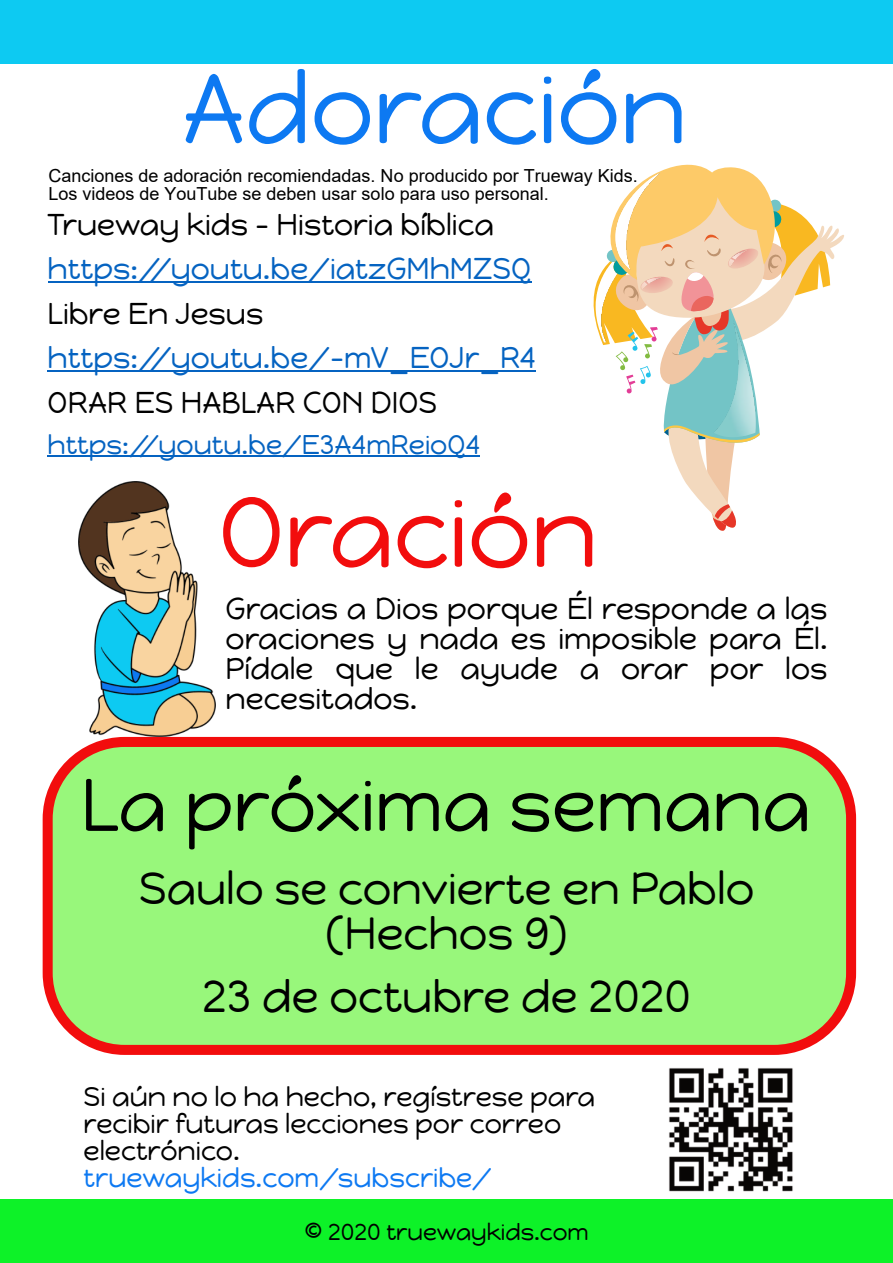
<style>
.page{position:relative;width:893px;height:1263px;background:#fff}
.page>*{position:absolute;margin:0;border:0;box-sizing:border-box;transform-origin:0 0}
.t1{font:99px "Happy Monkey";color:#0d79f2}
.t2{font:99px "Happy Monkey";color:#f20d0d}
.t3{font:74.25px "Happy Monkey";color:#000}
.t4{font:45px/45px "Happy Monkey";color:#000;text-align:center}
.t5{font:30px/30px "Happy Monkey";color:#000;text-align:justify}
.t6{font:30px "Happy Monkey";color:#0563c1}
.t7{font:27px/27px "Happy Monkey";color:#000}
.t8{font:27px "Happy Monkey";color:#0563c1}
.t9{font:27px "Happy Monkey";color:#0d79f2}
.t10{font:23.25px "Happy Monkey";color:#000}
.t11{font:18px/18.6px "Arial";color:#000}
</style>
<div class="page">
<div style="left:0;top:1199px;width:893px;height:64px;background:#0df228"></div>
<div style="left:0;top:0;width:893px;height:64px;background:#0dcaf2"></div>
<hr style="left:48px;top:282px;width:483px;height:1px;background:#0563c1">
<hr style="left:48px;top:370px;width:488px;height:2px;background:#0563c1">
<hr style="left:48px;top:456px;width:432px;height:1px;background:#0563c1">
<svg style="left:593px;top:164px;width:251px;height:367px"></svg>
<img style="left:714px;top:320px;width:42px;height:117px">
<div style="left:43px;top:737px;width:813px;height:318px;background:#98f77b;border:10px solid #f20d0d;border-radius:77px"></div>
<img style="left:669px;top:1068px;width:124px;height:124px">
<img style="left:78px;top:481px;width:138px;height:255px">
<h1 class="t1" style="left:182px;top:49px;width:506px">Adoración</h1>
<p class="t11" style="left:48px;top:168px;width:591px">Canciones de adoración recomiendadas. No producido por Trueway Kids.<br>Los videos de YouTube se deben usar solo para uso personal.</p>
<p class="t5" style="left:48px;top:210px;width:448px">Trueway kids - Historia bíblica</p>
<p class="t6" style="left:48px;top:251px;width:485px">https://youtu.be/iatzGMhMZSQ</p>
<p class="t5" style="left:48px;top:298px;width:217px">Libre En Jesus</p>
<p class="t6" style="left:48px;top:340px;width:490px">https://youtu.be/-mV_EOJr_R4</p>
<p class="t5" style="left:48px;top:387px;width:391px">ORAR ES HABLAR CON DIOS</p>
<p class="t8" style="left:48px;top:428px;width:434px">https://youtu.be/E3A4mReioQ4</p>
<h1 class="t2" style="left:218px;top:473px;width:381px">Oración</h1>
<p class="t5" style="left:226px;top:594px;width:603px">Gracias a Dios porque Él responde a las oraciones y nada es imposible para Él.<br>Pídale que le ayude a orar por los necesitados.</p>
<h2 class="t3" style="left:81px;top:760px;width:731px">La próxima semana</h2>
<h3 class="t4" style="left:139px;top:865px;width:617px">Saulo se convierte en Pablo (Hechos 9)</h3>
<h3 class="t4" style="left:202px;top:973px;width:490px">23 de octubre de 2020</h3>
<p class="t7" style="left:84px;top:1083px;width:513px">Si aún no lo ha hecho, regístrese para recibir futuras lecciones por correo electrónico.</p>
<p class="t9" style="left:84px;top:1161px;width:410px">truewaykids.com/subscribe/</p>
<p class="t10" style="left:304px;top:1218px;width:286px">© 2020 truewaykids.com</p>
</div>
